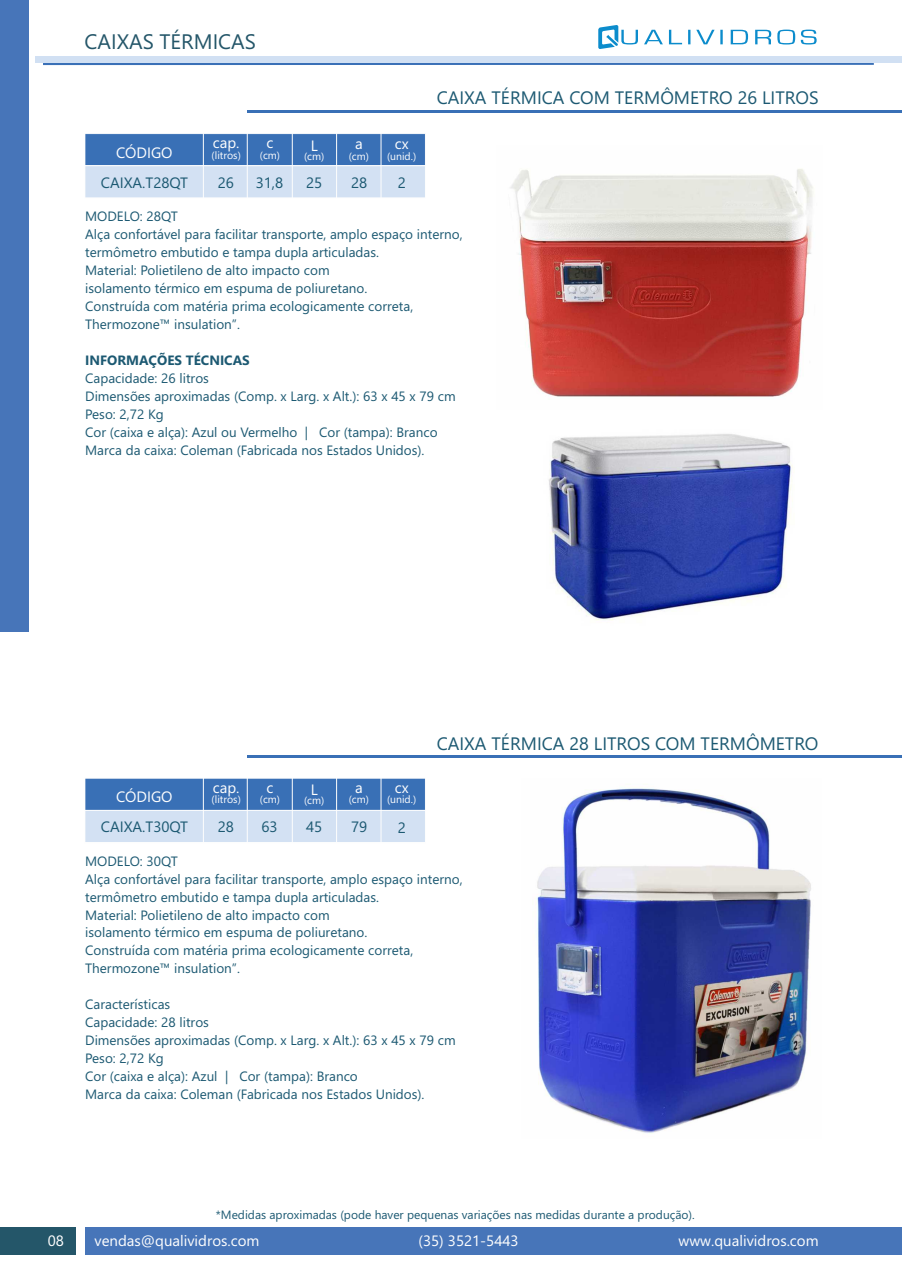
<style>
.page{position:relative;width:902px;height:1272px;background:#fff}
.page>*{position:absolute;margin:0;border:0;box-sizing:border-box;transform-origin:0 0}
.t1{font:21px "Segoe UI";color:#245669}
.t2{font:18px "Segoe UI";color:#1c5972}
.t3{font:15px "Segoe UI";color:#fefefe}
.t4{font:15px "Segoe UI";color:#1c5972}
.t5{font:13.5px/18px "Segoe UI";color:#1c5972}
.t6{font:700 13.5px "Segoe UI";color:#1c5972}
.t7{font:12px "Segoe UI";color:#1c5972}
.t8{font:10.5px "Segoe UI";color:#fefefe}
</style>
<div class="page">
<div style="left:0;top:0;width:29px;height:631px;background:#4775b9"></div>
<div style="left:85px;top:1227px;width:816px;height:27px;background:#4775b9"></div>
<div style="left:0;top:1227px;width:75px;height:27px;background:#245669"></div>
<hr style="left:247px;top:755px;width:654px;height:3px;background:#3970b6">
<div style="left:85px;top:778px;width:118px;height:32px;background:#3970b6"></div>
<div style="left:203px;top:778px;width:44px;height:32px;background:#3970b6"></div>
<div style="left:247px;top:778px;width:45px;height:32px;background:#3970b6"></div>
<div style="left:292px;top:778px;width:44px;height:32px;background:#3970b6"></div>
<div style="left:336px;top:778px;width:45px;height:32px;background:#3970b6"></div>
<div style="left:381px;top:778px;width:44px;height:32px;background:#3970b6"></div>
<div style="left:85px;top:810px;width:118px;height:32px;background:#d3e1f3"></div>
<div style="left:203px;top:810px;width:44px;height:32px;background:#d3e1f3"></div>
<div style="left:247px;top:810px;width:45px;height:32px;background:#d3e1f3"></div>
<div style="left:292px;top:810px;width:44px;height:32px;background:#d3e1f3"></div>
<div style="left:336px;top:810px;width:45px;height:32px;background:#d3e1f3"></div>
<div style="left:381px;top:810px;width:44px;height:32px;background:#d3e1f3"></div>
<hr style="left:203px;top:777px;width:1px;height:66px;background:#fefefe">
<hr style="left:247px;top:777px;width:1px;height:66px;background:#fefefe">
<hr style="left:292px;top:777px;width:1px;height:66px;background:#fefefe">
<hr style="left:336px;top:777px;width:1px;height:66px;background:#fefefe">
<hr style="left:380px;top:777px;width:1px;height:66px;background:#fefefe">
<hr style="left:84px;top:810px;width:342px;height:1px;background:#fefefe">
<svg style="left:43px;top:62px;width:830px;height:3px;background:#6e97cb"></svg>
<div style="left:35px;top:56px;width:866px;height:6px;background:#d1e0f3"></div>
<svg style="left:598px;top:25px;width:218px;height:24px"></svg>
<hr style="left:247px;top:110px;width:654px;height:2px;background:#3970b6">
<div style="left:85px;top:134px;width:118px;height:32px;background:#3970b6"></div>
<div style="left:203px;top:134px;width:44px;height:32px;background:#3970b6"></div>
<div style="left:247px;top:134px;width:45px;height:32px;background:#3970b6"></div>
<div style="left:292px;top:134px;width:44px;height:32px;background:#3970b6"></div>
<div style="left:336px;top:134px;width:45px;height:32px;background:#3970b6"></div>
<div style="left:381px;top:134px;width:44px;height:32px;background:#3970b6"></div>
<div style="left:85px;top:166px;width:118px;height:32px;background:#d3e1f3"></div>
<div style="left:203px;top:166px;width:44px;height:32px;background:#d3e1f3"></div>
<div style="left:247px;top:166px;width:45px;height:32px;background:#d3e1f3"></div>
<div style="left:292px;top:166px;width:44px;height:32px;background:#d3e1f3"></div>
<div style="left:336px;top:166px;width:45px;height:32px;background:#d3e1f3"></div>
<div style="left:381px;top:166px;width:44px;height:32px;background:#d3e1f3"></div>
<hr style="left:203px;top:133px;width:1px;height:65px;background:#fefefe">
<hr style="left:247px;top:133px;width:1px;height:65px;background:#fefefe">
<hr style="left:292px;top:133px;width:1px;height:65px;background:#fefefe">
<hr style="left:336px;top:133px;width:1px;height:65px;background:#fefefe">
<hr style="left:380px;top:133px;width:1px;height:65px;background:#fefefe">
<hr style="left:84px;top:197px;width:342px;height:1px;background:#fefefe">
<hr style="left:84px;top:165px;width:342px;height:1px;background:#fefefe">
<img style="left:510px;top:169px;width:303px;height:228px">
<img style="left:549px;top:434px;width:244px;height:186px">
<img style="left:536px;top:788px;width:275px;height:346px">
<h1 class="t1" style="left:85px;top:33px;width:173px">CAIXAS TÉRMICAS</h1>
<h2 class="t2" style="left:436px;top:91px;width:383px">CAIXA TÉRMICA COM TERMÔMETRO 26 LITROS</h2>
<p class="t3" style="left:311px;top:140px;width:9px">L</p>
<p class="t8" style="left:304px;top:152px;width:22px">(cm)</p>
<p class="t3" style="left:213px;top:137px;width:28px">cap.</p>
<p class="t8" style="left:211px;top:151px;width:31px">(litros)</p>
<p class="t3" style="left:266px;top:137px;width:8px">c</p>
<p class="t8" style="left:260px;top:151px;width:22px">(cm)</p>
<p class="t3" style="left:395px;top:138px;width:15px">cx</p>
<p class="t8" style="left:387px;top:152px;width:31px">(unid.)</p>
<p class="t4" style="left:398px;top:177px;width:10px">2</p>
<p class="t5" style="left:85px;top:209px;width:379px">MODELO: 28QT<br>Alça confortável para facilitar transporte, amplo espaço interno, termômetro embutido e tampa dupla articuladas.<br>Material: Polietileno de alto impacto com<br>isolamento térmico em espuma de poliuretano.<br>Construída com matéria prima ecologicamente correta, Thermozone™ insulation”.</p>
<p class="t6" style="left:85px;top:355px;width:166px">INFORMAÇÕES TÉCNICAS</p>
<p class="t5" style="left:85px;top:370px;width:372px">Capacidade: 26 litros<br>Dimensões aproximadas (Comp. x Larg. x Alt.): 63 x 45 x 79 cm Peso: 2,72 Kg<br>Cor (caixa e alça): Azul ou Vermelho | Cor (tampa): Branco Marca da caixa: Coleman (Fabricada nos Estados Unidos).</p>
<p class="t3" style="left:355px;top:138px;width:9px">a</p>
<p class="t8" style="left:349px;top:152px;width:22px">(cm)</p>
<p class="t3" style="left:116px;top:147px;width:58px">CÓDIGO</p>
<p class="t4" style="left:101px;top:177px;width:89px">CAIXA.T28QT</p>
<p class="t4" style="left:306px;top:177px;width:18px">25</p>
<p class="t4" style="left:351px;top:177px;width:18px">28</p>
<p class="t4" style="left:256px;top:177px;width:29px">31,8</p>
<p class="t4" style="left:218px;top:177px;width:18px">26</p>
<p class="t3" style="left:116px;top:791px;width:58px">CÓDIGO</p>
<p class="t4" style="left:101px;top:820px;width:89px">CAIXA.T30QT</p>
<p class="t3" style="left:213px;top:781px;width:28px">cap.</p>
<p class="t8" style="left:211px;top:795px;width:31px">(litros)</p>
<p class="t4" style="left:218px;top:821px;width:18px">28</p>
<p class="t3" style="left:266px;top:781px;width:8px">c</p>
<p class="t8" style="left:260px;top:795px;width:22px">(cm)</p>
<p class="t4" style="left:261px;top:820px;width:18px">63</p>
<p class="t3" style="left:311px;top:784px;width:9px">L</p>
<p class="t8" style="left:304px;top:796px;width:22px">(cm)</p>
<p class="t3" style="left:355px;top:781px;width:9px">a</p>
<p class="t8" style="left:349px;top:795px;width:22px">(cm)</p>
<p class="t4" style="left:306px;top:821px;width:18px">45</p>
<p class="t4" style="left:351px;top:820px;width:18px">79</p>
<p class="t3" style="left:395px;top:781px;width:15px">cx</p>
<p class="t8" style="left:387px;top:795px;width:31px">(unid.)</p>
<p class="t4" style="left:398px;top:821px;width:10px">2</p>
<h2 class="t2" style="left:436px;top:736px;width:383px">CAIXA TÉRMICA 28 LITROS COM TERMÔMETRO</h2>
<p class="t5" style="left:85px;top:853px;width:379px">MODELO: 30QT<br>Alça confortável para facilitar transporte, amplo espaço interno, termômetro embutido e tampa dupla articuladas.<br>Material: Polietileno de alto impacto com<br>isolamento térmico em espuma de poliuretano.<br>Construída com matéria prima ecologicamente correta, Thermozone™ insulation”.</p>
<p class="t5" style="left:85px;top:996px;width:372px">Características<br>Capacidade: 28 litros<br>Dimensões aproximadas (Comp. x Larg. x Alt.): 63 x 45 x 79 cm Peso: 2,72 Kg<br>Cor (caixa e alça): Azul | Cor (tampa): Branco<br>Marca da caixa: Coleman (Fabricada nos Estados Unidos).</p>
<p class="t7" style="left:216px;top:1209px;width:480px">*Medidas aproximadas (pode haver pequenas variações nas medidas durante a produção).</p>
<p class="t3" style="left:48px;top:1235px;width:18px">08</p>
<p class="t3" style="left:94px;top:1234px;width:166px">vendas@qualividros.com</p>
<p class="t3" style="left:418px;top:1235px;width:102px">(35) 3521-5443</p>
<p class="t3" style="left:678px;top:1234px;width:141px">www.qualividros.com</p>
</div>
